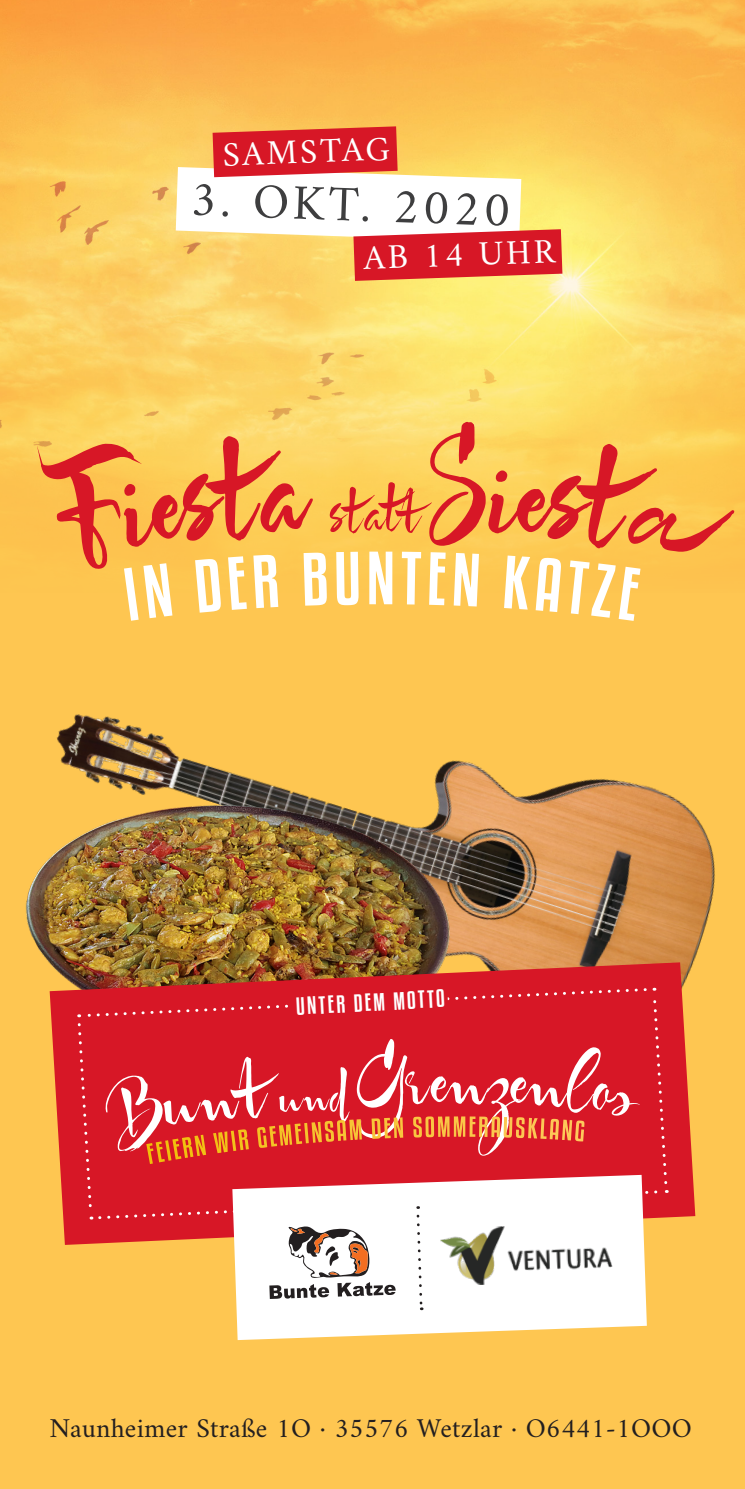
<style>
.page{position:relative;width:745px;height:1489px;background:#fff}
.page>*{position:absolute;margin:0;border:0;box-sizing:border-box;transform-origin:0 0}
.t1{font:50px "Amiri";color:#3e3e3f}
.t2{font:35px "Amiri";color:#fff}
.t3{font:27.5px "Amiri";letter-spacing:.01em;color:#231f20}
.t4{font:22px "Kenyan Coffee Rg";color:#fff}
</style>
<div class="page">
<div style="left:0;top:0;width:744px;height:1488px;background:#fec651"></div>
<img style="left:0;top:0;width:744px;height:464px">
<svg style="left:111px;top:133px;width:56px;height:143px"></svg>
<svg style="left:167px;top:103px;width:440px;height:202px"></svg>
<svg style="left:41px;top:419px;width:272px;height:150px"></svg>
<svg style="left:43px;top:437px;width:81px;height:131px"></svg>
<svg style="left:428px;top:343px;width:307px;height:172px"></svg>
<svg style="left:124px;top:423px;width:608px;height:155px"></svg>
<img style="left:74px;top:578px;width:641px;height:384px">
<img style="left:25px;top:718px;width:469px;height:278px">
<img style="left:50px;top:962px;width:644px;height:282px">
<svg style="left:236px;top:1309px;width:410px;height:30px;fill:#fff"></svg>
<svg style="left:76px;top:986px;width:592px;height:323px"></svg>
<p class="t2" style="left:222px;top:133px;width:169px;rotate:-2deg">SAMSTAG</p>
<h1 class="t1" style="left:191px;top:168px;width:321px;rotate:2deg">3. OKT. 2020</h1>
<p class="t2" style="left:362px;top:237px;width:193px;rotate:-2deg">AB 14 UHR</p>
<p class="t4" style="left:295px;top:992px;width:151px;rotate:-3deg">UNTER DEM MOTTO</p>
<p class="t3" style="left:50px;top:1410px;width:643px">Naunheimer Straße 1O · 35576 Wetzlar · O6441-1OOO</p>
</div>
